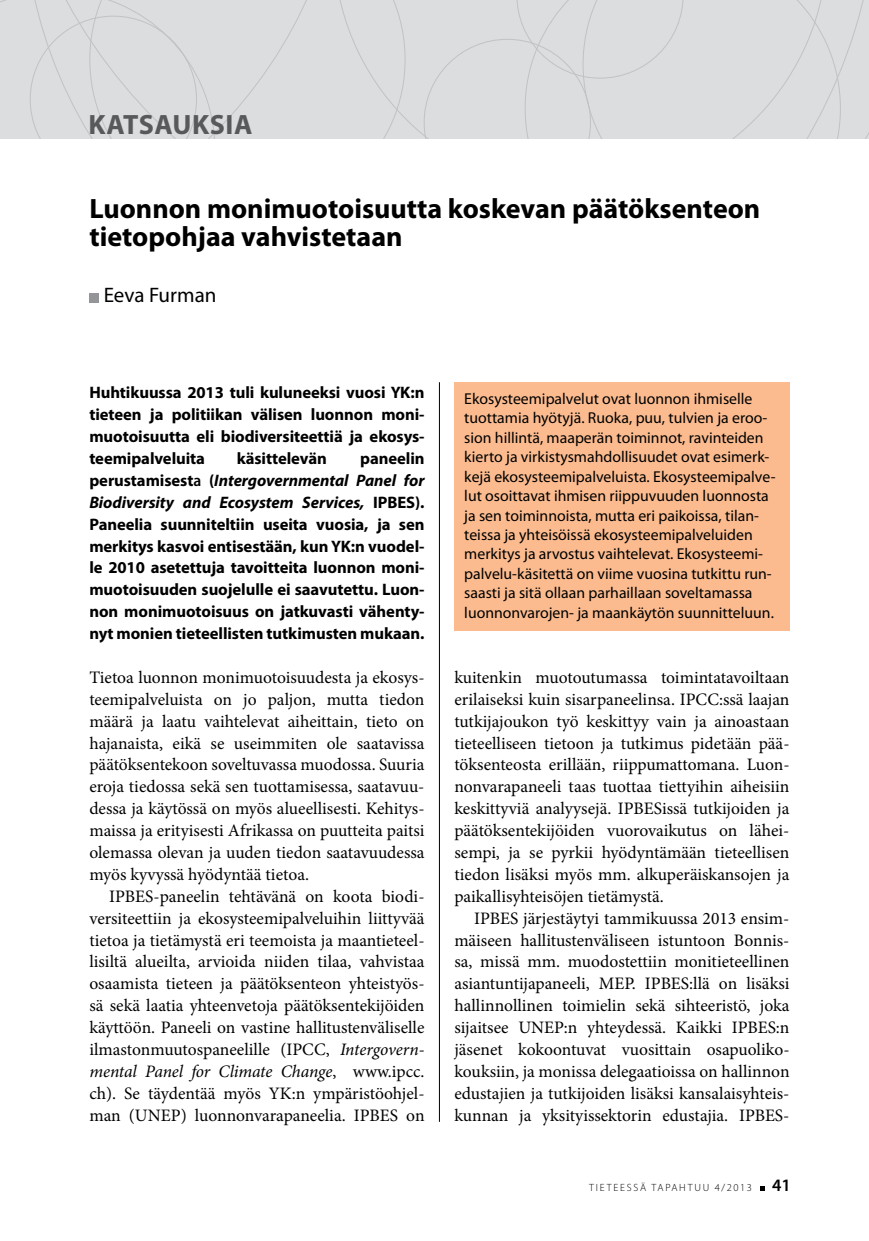
<style>
.page{position:relative;width:869px;height:1241px;background:#fff}
.page>*{position:absolute;margin:0;border:0;box-sizing:border-box;transform-origin:0 0}
.t1{font:700 28px/28px "Myriad Pro";color:#000}
.t2{font:700 28px "Myriad Pro";letter-spacing:.02em;color:#58595b}
.t3{font:21px "Myriad Pro";color:#000}
.t4{font:17.5px/21.9px "Minion Pro";color:#000;text-align:justify}
.t5{font:700 16.62px/21.9px "Myriad Pro";letter-spacing:-.005em;color:#000;text-align:justify}
.t6{font:15.75px/19.4px "Myriad Pro";color:#000}
.t7{font:300 10.5px "Myriad Pro";letter-spacing:.17em;color:#000}
.s1{font-weight:600;font-stretch:semi-condensed}
.s2{font-style:italic}
.s3{font-weight:600;font-size:17.5px}
</style>
<div class="page">
<svg style="left:760px;top:1186px;width:4px;height:4px"></svg>
<hr style="left:439px;top:382px;width:1px;height:739px;background:#000">
<div style="left:89px;top:292px;width:10px;height:10px;background:#939598"></div>
<div style="left:405px;top:0;width:18px;height:139px;background:#dcddde"></div>
<div style="left:423px;top:0;width:445px;height:139px;background:#dcddde"></div>
<div style="left:0;top:0;width:89px;height:139px;background:#dcddde"></div>
<div style="left:89px;top:0;width:316px;height:139px;background:#dcddde"></div>
<div style="left:454px;top:382px;width:335px;height:248px;background:#fbbb8f"></div>
<h1 class="t2" style="left:88px;top:106px;width:165px">KATSAUKSIA</h1>
<h1 class="t1" style="left:89px;top:194px;width:672px">Luonnon monimuotoisuutta koskevan päätöksenteon tietopohjaa vahvistetaan</h1>
<p class="t3" style="left:104px;top:282px;width:114px">Eeva Furman</p>
<p class="t5" style="left:89px;top:381px;width:336px">Huhtikuussa 2013 tuli kuluneeksi vuosi YK:n tieteen ja politiikan välisen luonnon moni&shy;muotoisuutta eli biodiversiteettiä ja ekosys&shy;teemipalveluita</p>
<p class="t5" style="left:89px;top:447px;width:336px;text-indent:271px">paneelin perustamisest<span class="s1">a</span> (<span class="s2">Intergovernmental Panel for Biodiversity and Ecosystem Services,</span> IPBES).<br>Paneelia suunniteltiin useita vuosia, ja sen merkitys kasvoi entisestään, kun YK:n vuodel&shy;le 2010 asetettuja tavoitteita luonnon moni&shy;muotoisuuden suojelulle ei saavutettu. Luon&shy;non monimuotoisuus on jatkuvasti vähenty&shy;nyt monien tieteellisten tutkimusten mukaan.</p>
<p class="t4" style="left:89px;top:666px;width:336px">Tietoa luonnon monimuotoisuudesta ja ekosys&shy;teemipalveluista on jo paljon, mutta tiedon määrä ja laatu vaihtelevat aiheittain, tieto on hajanaista, eikä se useimmiten ole saatavissa päätöksentekoon soveltuvassa muodossa. Suuria eroja tiedossa sekä sen tuottamisessa, saatavuu&shy;dessa ja käytössä on myös alueellisesti. Kehitys&shy;maissa ja erityisesti Afrikassa on puutteita paitsi olemassa olevan ja uuden tiedon saatavuudessa myös kyvyssä hyödyntää tietoa.</p>
<p class="t4" style="left:89px;top:885px;width:336px;text-indent:20px">IPBES-paneelin tehtävänä on koota biodi&shy;versiteettiin ja ekosysteemipalveluihin liittyvää tietoa ja tietämystä eri teemoista ja maantieteel&shy;lisiltä alueilta, arvioida niiden tilaa, vahvistaa osaamista tieteen ja päätöksenteon yhteistyös&shy;sä sekä laatia yhteenvetoja päätöksentekijöiden käyttöön. Paneeli on vastine hallitustenväliselle ilmastonmuutospaneelille (IPCC, <span class="s2">Intergovern&shy;mental Panel for Climate Change</span>, www.ipcc. ch). Se täydentää myös YK:n ympäristöohjel&shy;man (UNEP) luonnonvarapaneelia. IPBES on</p>
<p class="t5" style="left:236px;top:447px;width:92px">käsittelevän</p>
<p class="t6" style="left:464px;top:388px;width:312px">Ekosysteemipalvelut ovat luonnon ihmiselle tuottamia hyötyjä. Ruoka, puu, tulvien ja eroo&shy;sion hillintä, maaperän toiminnot, ravinteiden kierto ja virkistysmahdollisuudet ovat esimerk&shy;kejä ekosysteemipalveluista. Ekosysteemipalve&shy;lut osoittavat ihmisen riippuvuuden luonnosta ja sen toiminnoista, mutta eri paikoissa, tilan&shy;teissa ja yhteisöissä ekosysteemipalveluiden merkitys ja arvostus vaihtelevat. Ekosysteemi&shy;palvelu-käsitettä on viime vuosina tutkittu run&shy;saasti ja sitä ollaan parhaillaan soveltamassa luonnonvarojen- ja maankäytön suunnitteluun.</p>
<p class="t4" style="left:454px;top:666px;width:336px">kuitenkin muotoutumassa toimintatavoiltaan erilaiseksi kuin sisarpaneelinsa. IPCC:ssä laajan tutkijajoukon työ keskittyy vain ja ainoastaan tieteelliseen tietoon ja tutkimus pidetään pää&shy;töksenteosta erillään, riippumattomana. Luon&shy;nonvarapaneeli taas tuottaa tiettyihin aiheisiin keskittyviä analyysejä. IPBESissä tutkijoiden ja päätöksentekijöiden vuorovaikutus on lähei&shy;sempi, ja se pyrkii hyödyntämään tieteellisen tiedon lisäksi myös mm. alkuperäiskansojen ja paikallisyhteisöjen tietämystä.</p>
<p class="t4" style="left:454px;top:907px;width:336px;text-indent:20px">IPBES järjestäytyi tammikuussa 2013 ensim&shy;mäiseen hallitustenväliseen istuntoon Bonnis&shy;sa, missä mm. muodostettiin monitieteellinen asiantuntijapaneeli, MEP. IPBES:llä on lisäksi hallinnollinen toimielin sekä sihteeristö, joka sijaitsee UNEP:n yhteydessä. Kaikki IPBES:n jäsenet kokoontuvat vuosittain osapuoliko&shy;kouksiin, ja monissa delegaatioissa on hallinnon edustajien ja tutkijoiden lisäksi kansalaisyhteis&shy;kunnan ja yksityissektorin edustajia. IPBES-</p>
<p class="t7" style="left:589px;top:1181px;width:203px">TIETEESSÄ TAPAHTUU 4/2013 <span class="s3">41</span></p>
</div>
